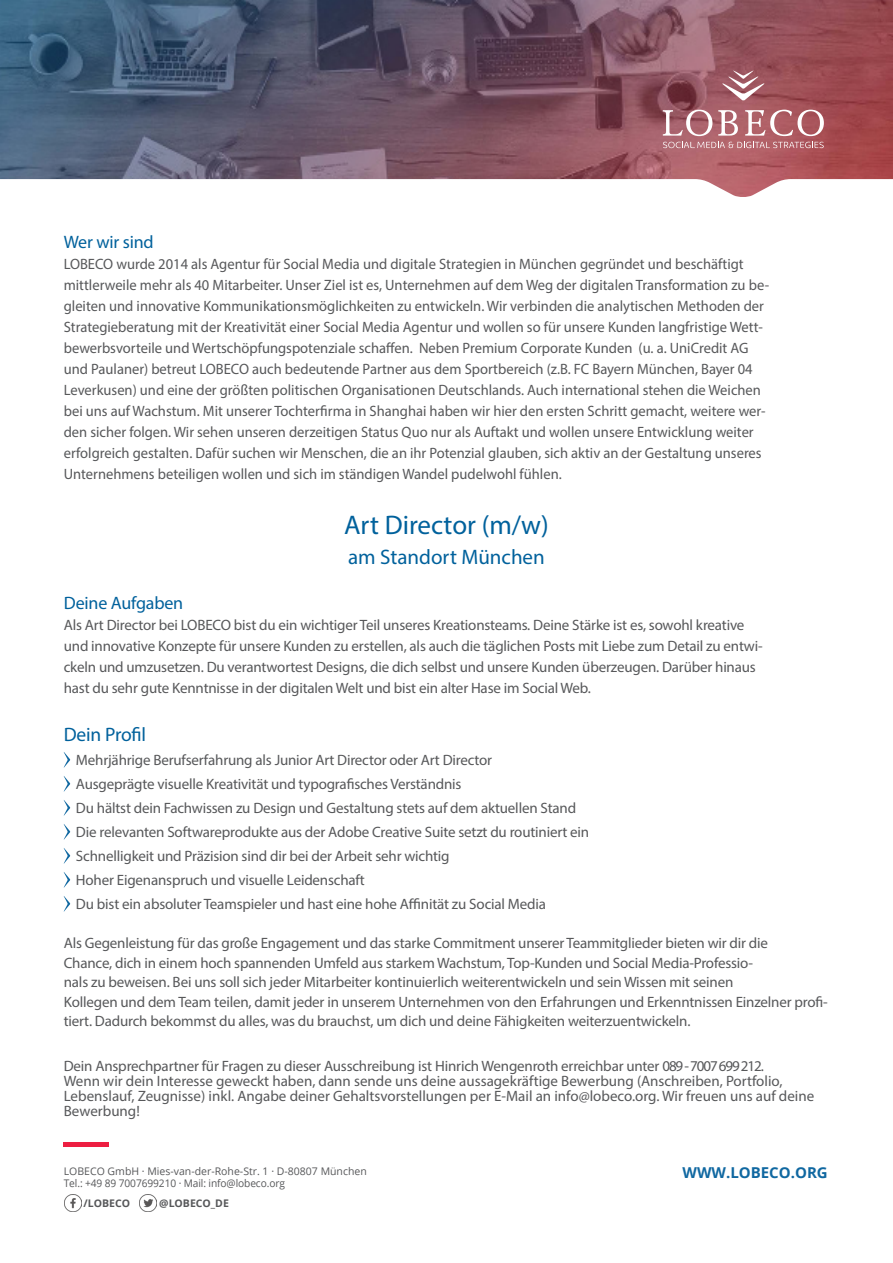
<style>
.page{position:relative;width:893px;height:1263px;background:#fff}
.page>*{position:absolute;margin:0;border:0;box-sizing:border-box;transform-origin:0 0}
.Headline{font:27px "Myriad Pro";color:#00619c}
.Headline-2{font:21px "Myriad Pro";color:#00619c}
.Subheadline{font:19.5px "Myriad Pro";letter-spacing:-.01em;color:#00619c}
.Subheadline-2{font:18px "Myriad Pro";letter-spacing:-.01em;color:#00619c}
.Copy{font:15px/19.5px "Myriad Pro";letter-spacing:-.01em;color:#57585a}
.Subheadline-3{font:15px/21px "Myriad Pro";color:#57585a}
.t1{font:700 15px "Open Sans";color:#1068a1}
.t2{font:10.5px "Open Sans";color:#57585a}
.t3{font:700 10.5px "Open Sans";color:#57585a}
</style>
<div class="page">
<hr style="left:64px;top:1142px;width:45px;height:4px;background:#ed1e41">
<img style="left:64px;top:1194px;width:17px;height:17px">
<img style="left:139px;top:1194px;width:18px;height:17px">
<img style="left:0;top:0;width:893px;height:197px">
<svg style="left:663px;top:142px;width:161px;height:6px"></svg>
<svg style="left:663px;top:110px;width:49px;height:26px"></svg>
<svg style="left:718px;top:110px;width:20px;height:26px"></svg>
<svg style="left:745px;top:110px;width:79px;height:26px"></svg>
<svg style="left:722px;top:70px;width:43px;height:31px"></svg>
<svg style="left:64px;top:752px;width:6px;height:16px"></svg>
<svg style="left:64px;top:776px;width:6px;height:16px"></svg>
<svg style="left:64px;top:800px;width:6px;height:16px"></svg>
<svg style="left:64px;top:824px;width:6px;height:16px"></svg>
<svg style="left:64px;top:848px;width:6px;height:16px"></svg>
<svg style="left:64px;top:872px;width:6px;height:16px"></svg>
<svg style="left:64px;top:896px;width:6px;height:16px"></svg>
<p class="Subheadline-2" style="left:64px;top:231px;width:92px">Wer wir sind</p>
<p class="Subheadline-3" style="left:64px;top:253px;width:707px">LOBECO wurde 2014 als Agentur für Social Media und digitale Strategien in München gegründet und beschäftigt mittlerweile mehr als 40 Mitarbeiter. Unser Ziel ist es, Unternehmen auf dem Weg der digitalen Transformation zu be&shy;gleiten und innovative Kommunikationsmöglichkeiten zu entwickeln. Wir verbinden die analytischen Methoden der Strategieberatung mit der Kreativität einer Social Media Agentur und wollen so für unsere Kunden langfristige Wett&shy;bewerbsvorteile und Wertschöpfungspotenziale schaffen. Neben Premium Corporate Kunden (u. a. UniCredit AG und Paulaner) betreut LOBECO auch bedeutende Partner aus dem Sportbereich (z.B. FC Bayern München, Bayer 04<br>Leverkusen) und eine der größten politischen Organisationen Deutschlands. Auch international stehen die Weichen bei uns auf Wachstum. Mit unserer Tochterfirma in Shanghai haben wir hier den ersten Schritt gemacht, weitere wer&shy;den sicher folgen. Wir sehen unseren derzeitigen Status Quo nur als Auftakt und wollen unsere Entwicklung weiter erfolgreich gestalten. Dafür suchen wir Menschen, die an ihr Potenzial glauben, sich aktiv an der Gestaltung unseres Unternehmens beteiligen wollen und sich im ständigen Wandel pudelwohl fühlen.</p>
<p class="Headline" style="left:344px;top:509px;width:206px">Art Director (m/w)</p>
<p class="Headline-2" style="left:348px;top:544px;width:198px">am Standort München</p>
<p class="Subheadline-2" style="left:64px;top:592px;width:121px">Deine Aufgaben</p>
<p class="Copy" style="left:64px;top:615px;width:700px;line-height:21px">Als Art Director bei LOBECO bist du ein wichtiger Teil unseres Kreationsteams. Deine Stärke ist es, sowohl kreative und innovative Konzepte für unsere Kunden zu erstellen, als auch die täglichen Posts mit Liebe zum Detail zu entwi&shy;ckeln und umzusetzen. Du verantwortest Designs, die dich selbst und unsere Kunden überzeugen. Darüber hinaus hast du sehr gute Kenntnisse in der digitalen Welt und bist ein alter Hase im Social Web.</p>
<p class="Subheadline" style="left:64px;top:723px;width:84px">Dein Profil</p>
<p class="Copy" style="left:76px;top:750px;width:418px">Mehrjährige Berufserfahrung als Junior Art Director oder Art Director</p>
<p class="Copy" style="left:76px;top:774px;width:387px">Ausgeprägte visuelle Kreativität und typografisches Verständnis</p>
<p class="Copy" style="left:76px;top:798px;width:502px">Du hältst dein Fachwissen zu Design und Gestaltung stets auf dem aktuellen Stand</p>
<p class="Copy" style="left:76px;top:822px;width:515px">Die relevanten Softwareprodukte aus der Adobe Creative Suite setzt du routiniert ein</p>
<p class="Copy" style="left:76px;top:846px;width:375px">Schnelligkeit und Präzision sind dir bei der Arbeit sehr wichtig</p>
<p class="Copy" style="left:76px;top:870px;width:290px">Hoher Eigenanspruch und visuelle Leidenschaft</p>
<p class="Copy" style="left:76px;top:894px;width:472px">Du bist ein absoluter Teamspieler und hast eine hohe Affinität zu Social Media</p>
<p class="Copy" style="left:64px;top:933px;width:765px">Als Gegenleistung für das große Engagement und das starke Commitment unserer Teammitglieder bieten wir dir die<br>Chance, dich in einem hoch spannenden Umfeld aus starkem Wachstum, Top-Kunden und Social Media-Professio-<br>nals zu beweisen. Bei uns soll sich jeder Mitarbeiter kontinuierlich weiterentwickeln und sein Wissen mit seinen<br>Kollegen und dem Team teilen, damit jeder in unserem Unternehmen von den Erfahrungen und Erkenntnissen Einzelner profi&shy;tiert. Dadurch bekommst du alles, was du brauchst, um dich und deine Fähigkeiten weiterzuentwickeln.</p>
<p class="Copy" style="left:64px;top:1056px;width:702px">Dein Ansprechpartner für Fragen zu dieser Ausschreibung ist Hinrich Wengenroth erreichbar unter 089 - 7007 699 212.</p>
<p class="Copy" style="left:64px;top:1074px;width:752px;line-height:15px">Wenn wir dein Interesse geweckt haben, dann sende uns deine aussagekräftige Bewerbung (Anschreiben, Portfolio,<br>Lebenslauf, Zeugnisse) inkl. Angabe deiner Gehaltsvorstellungen per E-Mail an info@lobeco.org. Wir freuen uns auf deine<br>Bewerbung!</p>
<p class="t2" style="left:64px;top:1164px;width:305px">LOBECO GmbH · Mies-van-der-Rohe-Str. 1 · D-80807 München</p>
<p class="t1" style="left:683px;top:1162px;width:147px">WWW.LOBECO.ORG</p>
<p class="t2" style="left:64px;top:1176px;width:223px">Tel.: +49 89 7007699210 · Mail: info@lobeco.org</p>
<p class="t3" style="left:84px;top:1195px;width:48px">/LOBECO</p>
<p class="t3" style="left:159px;top:1195px;width:71px">@LOBECO_DE</p>
</div>
